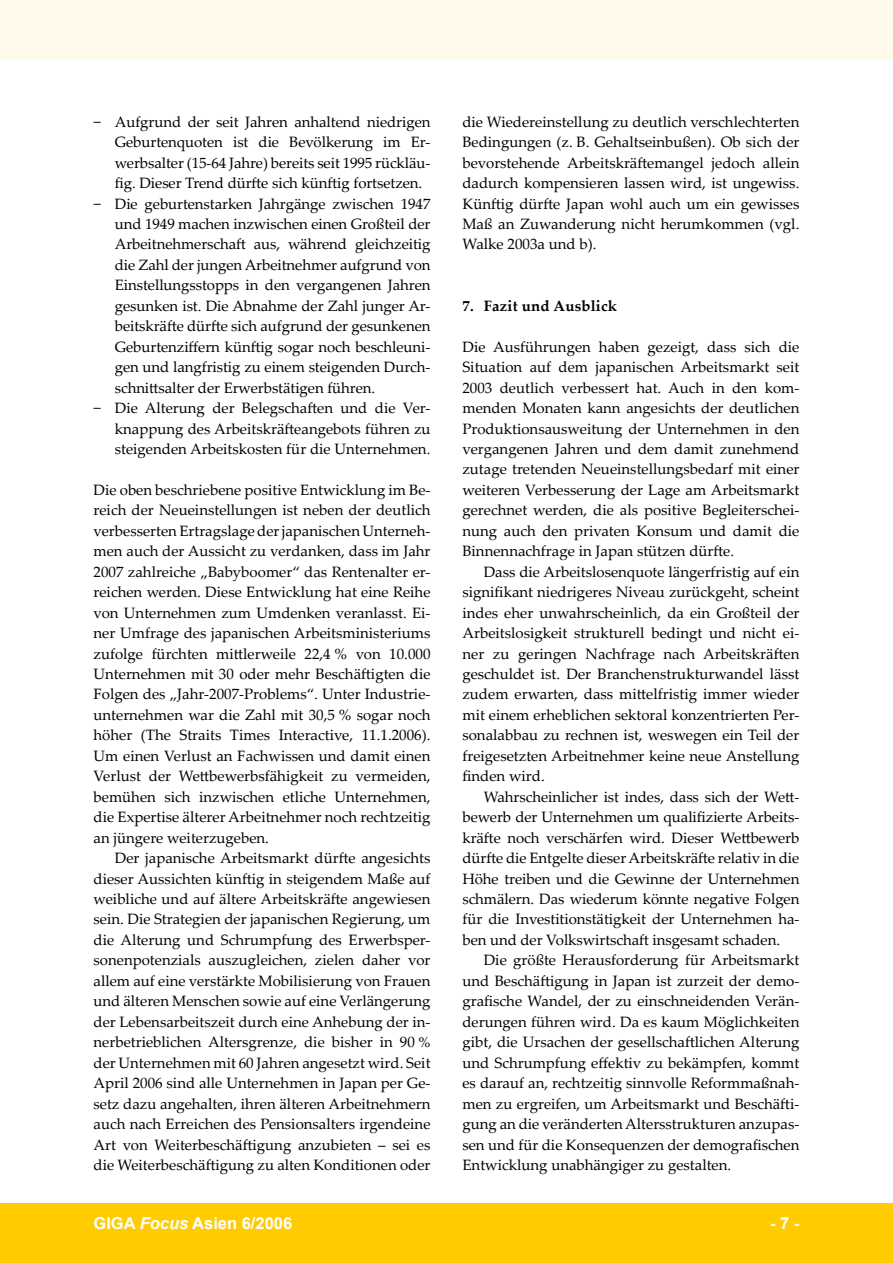
<style>
.page{position:relative;width:893px;height:1263px;background:#fff}
.page>*{position:absolute;margin:0;border:0;box-sizing:border-box;transform-origin:0 0}
.t1{font:700 16.5px "Arial";color:#fff}
.t2{font:15px/20.4px "Palatino Linotype";letter-spacing:-.005em;color:#000;text-align:justify}
.t3{font:700 15px "Palatino Linotype";letter-spacing:.01em;color:#000}
.s1{font-size:14.25px}
.s2{font-style:italic}
</style>
<div class="page">
<div style="left:0;top:1203px;width:893px;height:60px;background:#fecc00"></div>
<div style="left:0;top:0;width:893px;height:60px;background:#fffaeb"></div>
<p class="t2" style="left:115px;top:111px;width:317px;text-align:left">Aufgrund der seit Jahren anhaltend niedrigen Geburtenquoten ist die Bevölkerung im Er&shy;werbsalter (15-64 Jahre) bereits seit 1995 rückläu&shy;fig. Dieser Trend dürfte sich künftig fortsetzen.<br>Die geburtenstarken Jahrgänge zwischen 1947 und 1949 machen inzwischen einen Großteil der Arbeitnehmerschaft aus, während gleichzeitig die Zahl der jungen Arbeitnehmer aufgrund von Einstellungsstopps in den vergangenen Jahren gesunken ist. Die Abnahme der Zahl junger Ar&shy;beitskräfte dürfte sich aufgrund der gesunkenen Geburtenziffern künftig sogar noch beschleuni&shy;gen und langfristig zu einem steigenden Durch&shy;schnittsalter der Erwerbstätigen führen.<br>Die Alterung der Belegschaften und die Ver&shy;knappung des Arbeitskräfteangebots führen zu steigenden Arbeitskosten für die Unternehmen.</p>
<p class="t2" style="left:94px;top:479px;width:338px">Die oben beschriebene positive Entwicklung im Be&shy;reich der Neueinstellungen ist neben der deutlich verbesserten Ertragslage der japanischen Unterneh&shy;men auch der Aussicht zu verdanken, dass im Jahr 2007 zahlreiche „Babyboomer“ das Rentenalter er&shy;reichen werden. Diese Entwicklung hat eine Reihe von Unternehmen zum Umdenken veranlasst. Ei&shy;ner Umfrage des japanischen Arbeitsministeriums zufolge fürchten mittlerweile 22,4 % von 10.000<br>Unternehmen mit 30 oder mehr Beschäftigten die Folgen des „Jahr-2007-Problems“. Unter Industrie&shy;unternehmen war die Zahl mit 30,5 % sogar noch höher (The Straits Times Interactive, 11.1.2006).<br>Um einen Verlust an Fachwissen und damit einen Verlust der Wettbewerbsfähigkeit zu vermeiden, bemühen sich inzwischen etliche Unternehmen, die Expertise älterer Arbeitnehmer noch rechtzeitig an jüngere weiterzugeben.</p>
<p class="t2" style="left:94px;top:847px;width:338px;text-indent:21px">Der japanische Arbeitsmarkt dürfte angesichts dieser Aussichten künftig in steigendem Maße auf weibliche und auf ältere Arbeitskräfte angewiesen sein. Die Strategien der japanischen Regierung, um die Alterung und Schrumpfung des Erwerbsper&shy;sonenpotenzials auszugleichen, zielen daher vor allem auf eine verstärkte Mobilisierung von Frauen und älteren Menschen sowie auf eine Verlängerung der Lebensarbeitszeit durch eine Anhebung der in&shy;nerbetrieblichen Altersgrenze, die bisher in 90 <span class="s1">% </span>der Unternehmen mit 60 Jahren angesetzt wird. Seit April 2006 sind alle Unternehmen in Japan per Ge&shy;setz dazu angehalten, ihren älteren Arbeitnehmern auch nach Erreichen des Pensionsalters irgendeine Art von Weiterbeschäftigung anzubieten – sei es die Weiterbeschäftigung zu alten Konditionen oder</p>
<p class="t2" style="left:94px;top:111px;width:9px">−</p>
<p class="t2" style="left:94px;top:193px;width:9px">−</p>
<p class="t2" style="left:94px;top:397px;width:9px">−</p>
<p class="t2" style="left:462px;top:111px;width:338px">die Wiedereinstellung zu deutlich verschlechterten Bedingungen (z. B. Gehaltseinbußen). Ob sich der bevorstehende Arbeitskräftemangel jedoch allein dadurch kompensieren lassen wird, ist ungewiss.<br>Künftig dürfte Japan wohl auch um ein gewisses Maß an Zuwanderung nicht herumkommen (vgl.<br>Walke 2003a und b).</p>
<p class="t3" style="left:462px;top:295px;width:156px">7. Fazit und Ausblick</p>
<p class="t2" style="left:462px;top:336px;width:338px">Die Ausführungen haben gezeigt, dass sich die Situation auf dem japanischen Arbeitsmarkt seit 2003 deutlich verbessert hat. Auch in den kom&shy;menden Monaten kann angesichts der deutlichen Produktionsausweitung der Unternehmen in den vergangenen Jahren und dem damit zunehmend zutage tretenden Neueinstellungsbedarf mit einer weiteren Verbesserung der Lage am Arbeitsmarkt gerechnet werden, die als positive Begleiterschei&shy;nung auch den privaten Konsum und damit die Binnennachfrage in Japan stützen dürfte.</p>
<p class="t2" style="left:462px;top:561px;width:338px;text-indent:21px">Dass die Arbeitslosenquote längerfristig auf ein signifikant niedrigeres Niveau zurückgeht, scheint indes eher unwahrscheinlich, da ein Großteil der Arbeitslosigkeit strukturell bedingt und nicht ei&shy;ner zu geringen Nachfrage nach Arbeitskräften geschuldet ist. Der Branchenstrukturwandel lässt zudem erwarten, dass mittelfristig immer wieder mit einem erheblichen sektoral konzentrierten Per&shy;sonalabbau zu rechnen ist, weswegen ein Teil der freigesetzten Arbeitnehmer keine neue Anstellung finden wird.</p>
<p class="t2" style="left:462px;top:786px;width:338px;text-indent:21px">Wahrscheinlicher ist indes, dass sich der Wett&shy;bewerb der Unternehmen um qualifizierte Arbeits&shy;kräfte noch verschärfen wird. Dieser Wettbewerb dürfte die Entgelte dieser Arbeitskräfte relativ in die Höhe treiben und die Gewinne der Unternehmen schmälern. Das wiederum könnte negative Folgen für die Investitionstätigkeit der Unternehmen ha&shy;ben und der Volkswirtschaft insgesamt schaden.</p>
<p class="t2" style="left:462px;top:949px;width:338px;text-indent:21px">Die größte Herausforderung für Arbeitsmarkt und Beschäftigung in Japan ist zurzeit der demo&shy;grafische Wandel, der zu einschneidenden Verän&shy;derungen führen wird. Da es kaum Möglichkeiten gibt, die Ursachen der gesellschaftlichen Alterung und Schrumpfung effektiv zu bekämpfen, kommt es darauf an, rechtzeitig sinnvolle Reformmaßnah&shy;men zu ergreifen, um Arbeitsmarkt und Beschäfti&shy;gung an die veränderten Altersstrukturen anzupas&shy;sen und für die Konsequenzen der demografischen Entwicklung unabhängiger zu gestalten.</p>
<p class="t1" style="left:94px;top:1212px;width:200px">GIGA <span class="s2">Focus</span> Asien 6/2006</p>
<p class="t1" style="left:770px;top:1212px;width:31px">- -</p>
</div>
